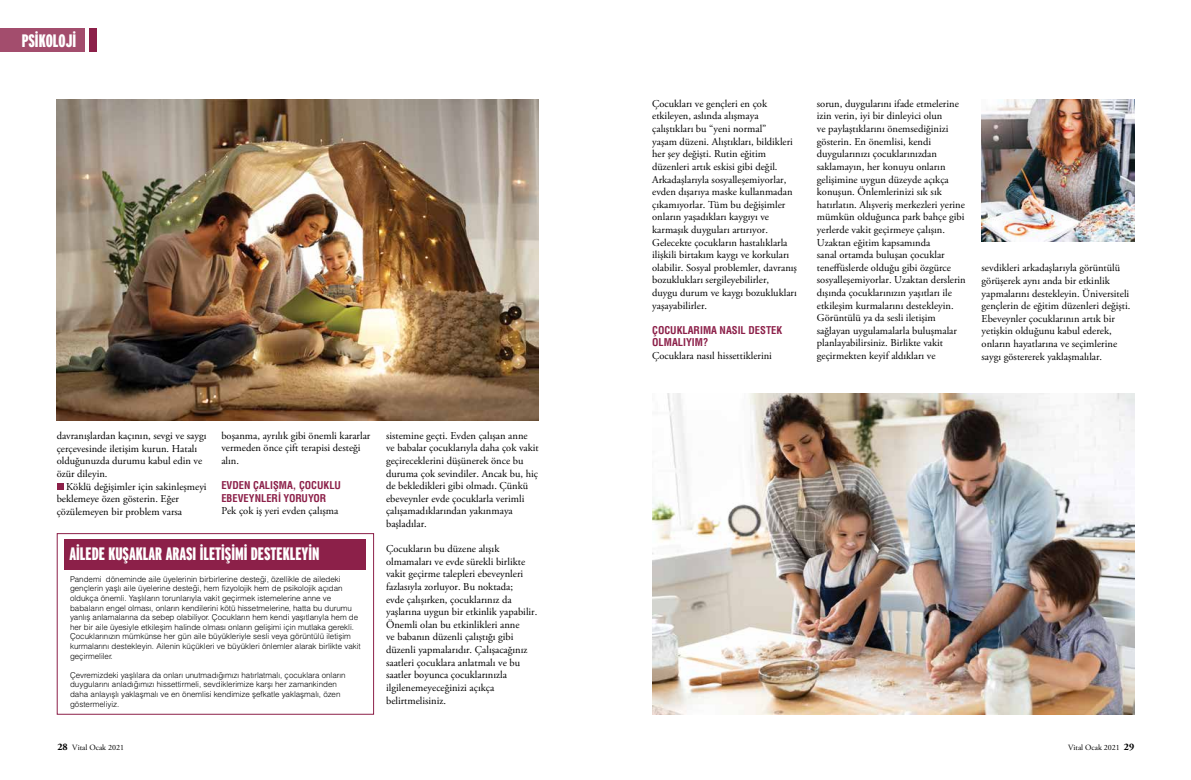
<style>
.page{position:relative;width:1191px;height:780px;background:#fff}
.page>*{position:absolute;margin:0;border:0;box-sizing:border-box;transform-origin:0 0}
.t1{font:900 extra-condensed 18px "Interstate";color:#fff}
.t2{font:10.5px/12.6px "Adobe Garamond Pro";color:#000}
.t3{font:10.5px/12.6px "Helvetica Cond Bold Tr";color:#8c2049}
.t4{font:8px/9.6px "Helvetica Light Normal Tr";color:#000}
.t5{font:8px "Adobe Garamond Pro";color:#000}
.s1{font-weight:700;font-size:10px}
</style>
<div class="page">
<div style="left:57px;top:482px;width:6px;height:7px;background:#8c2049"></div>
<img style="left:57px;top:99px;width:482px;height:321px">
<img style="left:981px;top:99px;width:153px;height:142px">
<img style="left:652px;top:393px;width:482px;height:321px">
<div style="left:57px;top:533px;width:317px;height:181px;border:1px solid #8c2049"></div>
<div style="left:65px;top:539px;width:301px;height:31px;background:#8c2049"></div>
<div style="left:89px;top:28px;width:8px;height:24px;background:#8c2049"></div>
<div style="left:0;top:28px;width:84px;height:24px;background:#a34d6d"></div>
<h1 class="t1" style="left:22px;top:30px;width:56px">PSİKOLOJİ</h1>
<p class="t2" style="left:57px;top:430px;width:151px">davranışlardan kaçının, sevgi ve saygı çerçevesinde iletişim kurun. Hatalı olduğunuzda durumu kabul edin ve özür dileyin.</p>
<p class="t2" style="left:57px;top:480px;width:151px;text-indent:9px">Köklü değişimler için sakinleşmeyi beklemeye özen gösterin. Eğer çözülemeyen bir problem varsa</p>
<p class="t2" style="left:221px;top:429px;width:151px">boşanma, ayrılık gibi önemli kararlar vermeden önce çift terapisi desteği alın.</p>
<p class="t3" style="left:221px;top:479px;width:121px">EVDEN ÇALIŞMA, ÇOCUKLU<br>EBEVEYNLERİ YORUYOR</p>
<p class="t2" style="left:221px;top:505px;width:118px">Pek çok iş yeri evden çalışma</p>
<h1 class="t1" style="left:69px;top:544px;width:251px">AİLEDE KUŞAKLAR ARASI İLETİŞİMİ DESTEKLEYİN</h1>
<p class="t4" style="left:70px;top:574px;width:292px">Pandemi döneminde aile üyelerinin birbirlerine desteği, özellikle de ailedeki gençlerin yaşlı aile üyelerine desteği, hem fizyolojik hem de psikolojik açıdan oldukça önemli. Yaşlıların torunlarıyla vakit geçirmek istemelerine anne ve babaların engel olması, onların kendilerini kötü hissetmelerine, hatta bu durumu yanlış anlamalarına da sebep olabiliyor. Çocukların hem kendi yaşıtlarıyla hem de her bir aile üyesiyle etkileşim halinde olması onların gelişimi için mutlaka gerekli.<br>Çocuklarınızın mümkünse her gün aile büyükleriyle sesli veya görüntülü iletişim kurmalarını destekleyin. Ailenin küçükleri ve büyükleri önlemler alarak birlikte vakit geçirmeliler.</p>
<p class="t4" style="left:70px;top:670px;width:277px">Çevremizdeki yaşlılara da onları unutmadığımızı hatırlatmalı, çocuklara onların duygularını anladığımızı hissettirmeli, sevdiklerimize karşı her zamankinden daha anlayışlı yaklaşmalı ve en önemlisi kendimize şefkatle yaklaşmalı, özen göstermeliyiz.</p>
<p class="t2" style="left:386px;top:429px;width:154px">sistemine geçti. Evden çalışan anne ve babalar çocuklarıyla daha çok vakit geçireceklerini düşünerek önce bu duruma çok sevindiler. Ancak bu, hiç de bekledikleri gibi olmadı. Çünkü ebeveynler evde çocuklarla verimli çalışamadıklarından yakınmaya başladılar.</p>
<p class="t2" style="left:386px;top:543px;width:153px">Çocukların bu düzene alışık olmamaları ve evde sürekli birlikte vakit geçirme talepleri ebeveynleri fazlasıyla zorluyor. Bu noktada;<br>evde çalışırken, çocuklarınız da yaşlarına uygun bir etkinlik yapabilir.<br>Önemli olan bu etkinlikleri anne<br>ve babanın düzenli çalıştığı gibi düzenli yapmalarıdır. Çalışacağınız saatleri çocuklara anlatmalı ve bu saatler boyunca çocuklarınızla ilgilenemeyeceğinizi açıkça belirtmelisiniz.</p>
<p class="t2" style="left:652px;top:98px;width:146px">Çocukları ve gençleri en çok etkileyen, aslında alışmaya çalıştıkları bu “yeni normal”<br>yaşam düzeni. Alıştıkları, bildikleri her şey değişti. Rutin eğitim düzenleri artık eskisi gibi değil.<br>Arkadaşlarıyla sosyalleşemiyorlar, evden dışarıya maske kullanmadan çıkamıyorlar. Tüm bu değişimler onların yaşadıkları kaygıyı ve karmaşık duyguları artırıyor.<br>Gelecekte çocukların hastalıklarla ilişkili birtakım kaygı ve korkuları olabilir. Sosyal problemler, davranış bozuklukları sergileyebilirler, duygu durum ve kaygı bozuklukları yaşayabilirler.</p>
<p class="t3" style="left:652px;top:323px;width:132px">ÇOCUKLARIMA NASIL DESTEK<br>OLMALIYIM?</p>
<p class="t2" style="left:652px;top:350px;width:121px">Çocuklara nasıl hissettiklerini</p>
<p class="t2" style="left:817px;top:98px;width:150px">sorun, duygularını ifade etmelerine izin verin, iyi bir dinleyici olun<br>ve paylaştıklarını önemsediğinizi gösterin. En önemlisi, kendi duygularınızı çocuklarınızdan saklamayın, her konuyu onların gelişimine uygun düzeyde açıkça konuşun. Önlemlerinizi sık sık hatırlatın. Alışveriş merkezleri yerine mümkün olduğunca park bahçe gibi yerlerde vakit geçirmeye çalışın.<br>Uzaktan eğitim kapsamında<br>sanal ortamda buluşan çocuklar teneffüslerde olduğu gibi özgürce sosyalleşemiyorlar. Uzaktan derslerin dışında çocuklarınızın yaşıtları ile etkileşim kurmalarını destekleyin.<br>Görüntülü ya da sesli iletişim sağlayan uygulamalarla buluşmalar planlayabilirsiniz. Birlikte vakit geçirmekten keyif aldıkları ve</p>
<p class="t2" style="left:981px;top:262px;width:150px">sevdikleri arkadaşlarıyla görüntülü görüşerek aynı anda bir etkinlik yapmalarını destekleyin. Üniversiteli gençlerin de eğitim düzenleri değişti.<br>Ebeveynler çocuklarının artık bir yetişkin olduğunu kabul ederek, onların hayatlarına ve seçimlerine saygı göstererek yaklaşmalılar.</p>
<p class="t5" style="left:57px;top:743px;width:68px"><span class="s1">28</span> Vital Ocak 2021</p>
<p class="t5" style="left:1068px;top:743px;width:68px">Vital Ocak 2021 <span class="s1">29</span></p>
</div>
